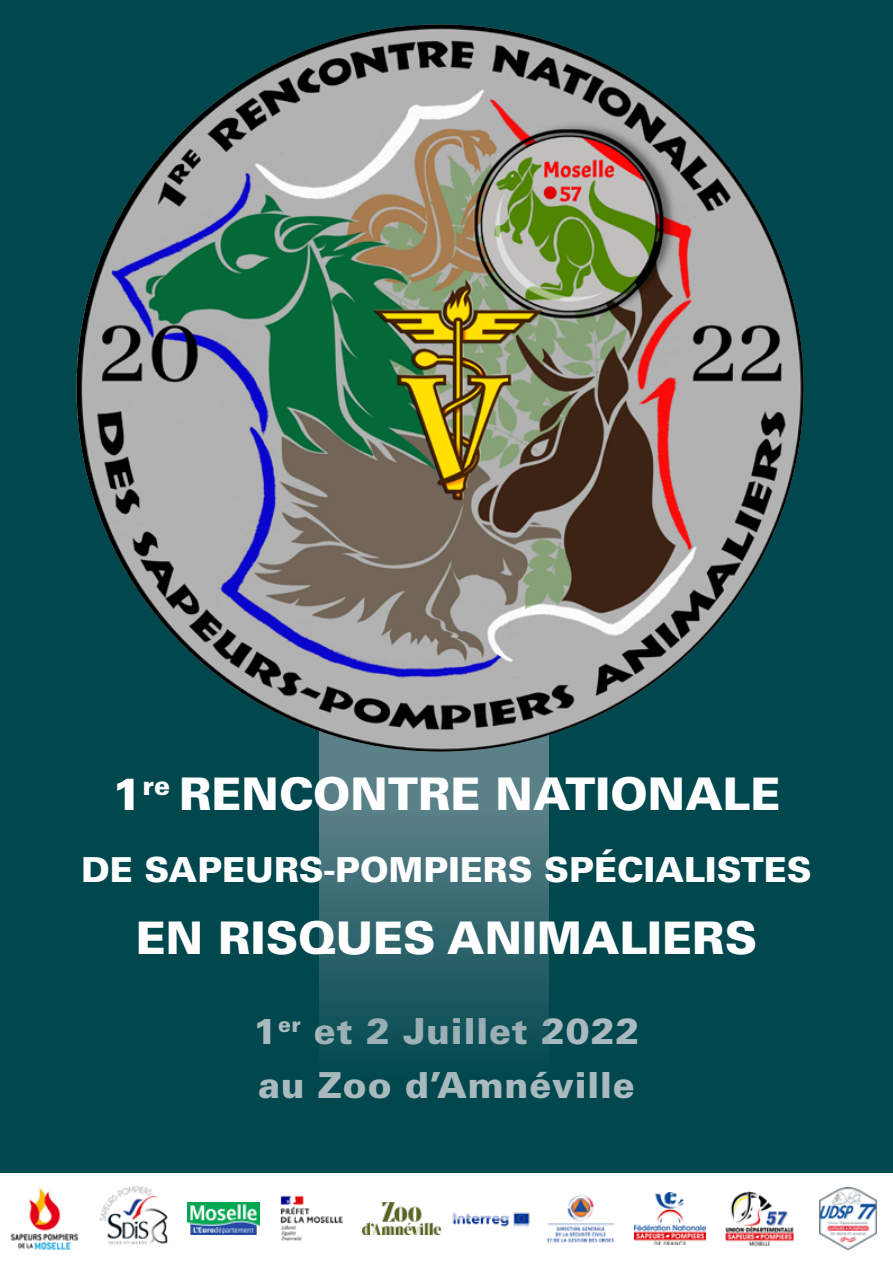
<style>
.page{position:relative;width:893px;height:1263px;background:#fff}
.page>*{position:absolute;margin:0;border:0;box-sizing:border-box;transform-origin:0 0}
.t1{font:900 45px "Univers LT";color:#fff}
.t2{font:900 36px/54px "Univers LT";letter-spacing:.02em;color:#aababf}
.t3{font:900 34.5px "Univers LT";color:#fff}
</style>
<div class="page">
<div style="left:0;top:0;width:893px;height:1173px;background:#00474e"></div>
<svg style="left:319px;top:731px;width:230px;height:442px;background:#296168"></svg>
<img style="left:77px;top:24px;width:727px;height:728px;border-radius:364px">
<img style="left:10px;top:1188px;width:69px;height:62px">
<img style="left:99px;top:1186px;width:69px;height:59px">
<img style="left:187px;top:1202px;width:72px;height:32px">
<img style="left:280px;top:1195px;width:63px;height:46px">
<img style="left:363px;top:1202px;width:78px;height:33px">
<img style="left:452px;top:1212px;width:78px;height:15px">
<img style="left:546px;top:1194px;width:69px;height:49px">
<img style="left:634px;top:1192px;width:71px;height:52px">
<img style="left:725px;top:1191px;width:68px;height:54px">
<img style="left:820px;top:1187px;width:57px;height:62px">
<p class="t1" style="left:113px;top:766px;width:669px">1<sup>re</sup> RENCONTRE NATIONALE</p>
<p class="t3" style="left:81px;top:848px;width:732px">DE SAPEURS-POMPIERS SPÉCIALISTES</p>
<p class="t1" style="left:136px;top:910px;width:623px">EN RISQUES ANIMALIERS</p>
<p class="t2" style="left:254px;top:1004px;width:387px">1<sup>er</sup> et 2 Juillet 2022 au Zoo d’Amnéville</p>
</div>
